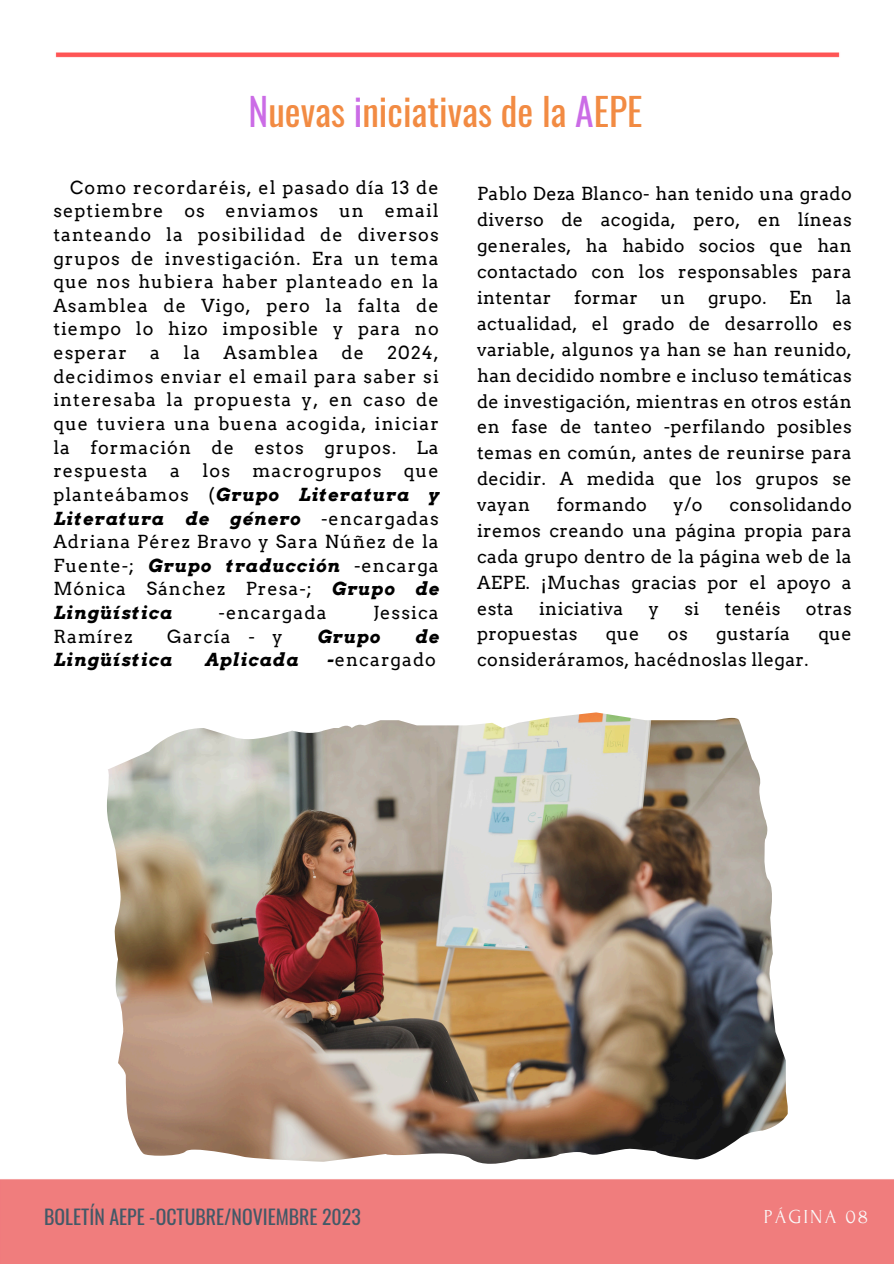
<style>
.page{position:relative;width:894px;height:1264px;background:#fff}
.page>*{position:absolute;margin:0;border:0;box-sizing:border-box;transform-origin:0 0}
.t1{font:37.5px "Oswald";color:#f28b43}
.t2{font:19.8px "Oswald";color:#435967}
.t3{font:19.8px "Forum";letter-spacing:.1em;color:#fafafa}
.t4{font:18px/23.7px "Arvo";letter-spacing:.02em;color:#000;text-align:justify}
.t5{font:18px "Arvo";letter-spacing:.06em;color:#000}
.t6{font:italic 700 18px "Arvo";letter-spacing:.06em;color:#000}
.s1{color:#cb6ce6}
.s2{font-weight:700;font-style:italic}
</style>
<div class="page">
<img style="left:0;top:52px;width:893px;height:1211px">
<img style="left:107px;top:712px;width:680px;height:451px">
<h1 class="t1" style="left:248px;top:78px;width:395px"><span class="s1">N</span>uevas <span class="s1">i</span>niciativas de la <span class="s1">A</span>EPE</h1>
<p class="t4" style="left:53px;top:175px;width:387px;text-indent:17px">Como recordaréis, el pasado día 13 de septiembre os enviamos un email tanteando la posibilidad de diversos grupos de investigación. Era un tema que nos hubiera haber planteado en la Asamblea de Vigo, pero la falta de tiempo lo hizo imposible y para no esperar</p>
<p class="t4" style="left:150px;top:341px;width:11px">a</p>
<p class="t4" style="left:183px;top:341px;width:18px">la</p>
<p class="t5" style="left:223px;top:342px;width:96px">Asamblea</p>
<p class="t4" style="left:341px;top:341px;width:24px">de</p>
<p class="t4" style="left:53px;top:341px;width:387px;text-indent:334px">2024, decidimos enviar el email para saber si interesaba la propuesta y, en caso de que tuviera una buena acogida, iniciar la formación de estos grupos. La respuesta a los macrogrupos que planteábamos (<span class="s2">Grupo Literatura y Literatura de género</span> -encargadas Adriana Pérez Bravo y Sara Núñez de la Fuente-; <span class="s2">Grupo traducción</span> -encarga Mónica Sánchez Presa-; <span class="s2">Grupo de Lingüística</span></p>
<p class="t5" style="left:218px;top:602px;width:109px">-encargada</p>
<p class="t5" style="left:373px;top:602px;width:67px">Jessica</p>
<p class="t5" style="left:53px;top:625px;width:81px">Ramírez</p>
<p class="t4" style="left:167px;top:624px;width:117px">García - y</p>
<p class="t6" style="left:317px;top:625px;width:64px">Grupo</p>
<p class="t6" style="left:415px;top:625px;width:25px">de</p>
<p class="t6" style="left:53px;top:648px;width:120px">Lingüística</p>
<p class="t6" style="left:205px;top:648px;width:94px">Aplicada</p>
<p class="t5" style="left:326px;top:649px;width:111px"><span class="s2">-</span>encargado</p>
<p class="t4" style="left:477px;top:181px;width:376px;line-height:25.8px">Pablo Deza Blanco- han tenido una grado diverso de acogida, pero, en líneas generales, ha habido socios que han contactado con los responsables para intentar</p>
<p class="t4" style="left:477px;top:284px;width:376px;line-height:25.8px;text-indent:358px">la actualidad, el grado de desarrollo es variable, algunos ya han se han reunido, han decidido nombre e incluso temáticas de investigación, mientras en otros están en fase de tanteo -perfilando posibles temas en común, antes de reunirse para decidir. A medida que los grupos se vayan</p>
<p class="t4" style="left:574px;top:286px;width:65px">formar</p>
<p class="t4" style="left:660px;top:286px;width:26px">un</p>
<p class="t4" style="left:707px;top:286px;width:60px">grupo.</p>
<p class="t4" style="left:789px;top:286px;width:25px">En</p>
<p class="t4" style="left:556px;top:493px;width:91px">formando</p>
<p class="t4" style="left:673px;top:493px;width:31px">y/o</p>
<p class="t4" style="left:477px;top:491px;width:376px;line-height:25.8px;text-indent:252px">consolidando iremos creando una página propia para cada grupo dentro de la página web de la AEPE. ¡Muchas gracias por el apoyo a esta</p>
<p class="t4" style="left:539px;top:596px;width:86px">iniciativa</p>
<p class="t4" style="left:648px;top:596px;width:12px">y</p>
<p class="t4" style="left:684px;top:596px;width:16px">si</p>
<p class="t4" style="left:724px;top:596px;width:57px">tenéis</p>
<p class="t4" style="left:805px;top:596px;width:47px">otras</p>
<p class="t4" style="left:477px;top:622px;width:102px">propuestas</p>
<p class="t4" style="left:605px;top:622px;width:35px">que</p>
<p class="t4" style="left:667px;top:622px;width:21px">os</p>
<p class="t4" style="left:716px;top:622px;width:75px">gustaría</p>
<p class="t4" style="left:818px;top:622px;width:35px">que</p>
<p class="t4" style="left:477px;top:648px;width:332px">consideráramos, hacédnoslas llegar.</p>
<p class="t2" style="left:44px;top:1199px;width:318px">BOLETÍN AEPE -OCTUBRE/NOVIEMBRE 2023</p>
<p class="t3" style="left:763px;top:1205px;width:106px">PÁGINA 08</p>
</div>
